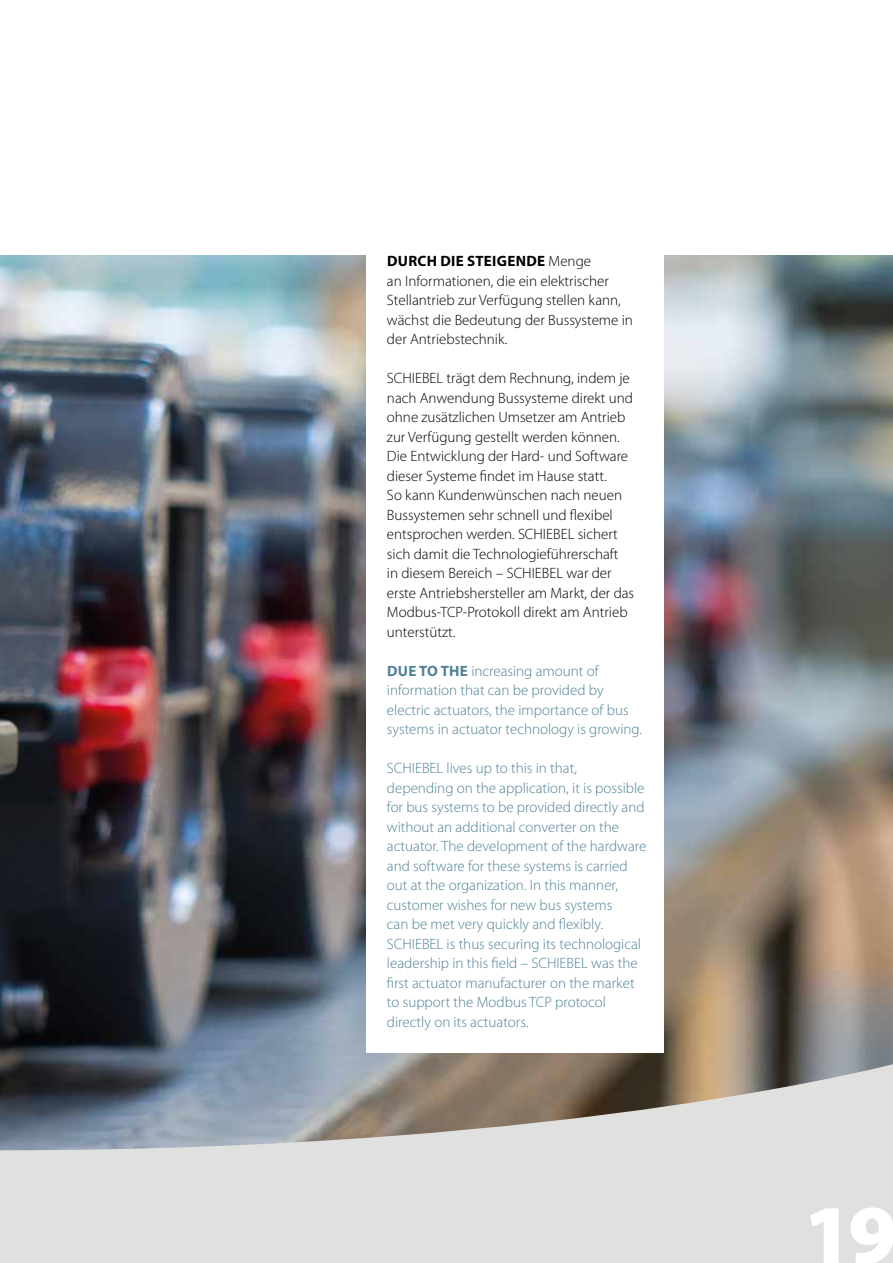
<style>
.page{position:relative;width:893px;height:1263px;background:#fff}
.page>*{position:absolute;margin:0;border:0;box-sizing:border-box;transform-origin:0 0}
.t1{font:900 85.5px "Myriad Pro";color:#fff}
.t2{font:300 15px/19.5px "Myriad Pro";color:#518196}
.t3{font:300 15px/19.5px "Myriad Pro";color:#000}
.s1{font-weight:700}
</style>
<div class="page">
<img style="left:0;top:255px;width:893px;height:806px">
<svg style="left:0;top:1061px;width:893px;height:202px;background:#c0c0c0"></svg>
<div style="left:366px;top:202px;width:297px;height:850px;background:#fff"></div>
<p class="t3" style="left:387px;top:252px;width:247px"><span class="s1">DURCH DIE STEIGENDE</span> Menge<br>an Informationen, die ein elektrischer Stellantrieb zur Verfügung stellen kann, wächst die Bedeutung der Bussysteme in der Antriebstechnik.</p>
<p class="t3" style="left:387px;top:369px;width:249px">SCHIEBEL trägt dem Rechnung, indem je nach Anwendung Bussysteme direkt und ohne zusätzlichen Umsetzer am Antrieb zur Verfügung gestellt werden können.<br>Die Entwicklung der Hard- und Software dieser Systeme findet im Hause statt.<br>So kann Kundenwünschen nach neuen Bussystemen sehr schnell und flexibel entsprochen werden. SCHIEBEL sichert sich damit die Technologieführerschaft<br>in diesem Bereich – SCHIEBEL war der erste Antriebshersteller am Markt, der das Modbus-TCP-Protokoll direkt am Antrieb unterstützt.</p>
<p class="t2" style="left:387px;top:661px;width:257px"><span class="s1">DUE TO THE</span> increasing amount of information that can be provided by electric actuators, the importance of bus systems in actuator technology is growing.</p>
<p class="t2" style="left:387px;top:759px;width:261px">SCHIEBEL lives up to this in that, depending on the application, it is possible for bus systems to be provided directly and without an additional converter on the actuator. The development of the hardware and software for these systems is carried out at the organization. In this manner, customer wishes for new bus systems<br>can be met very quickly and flexibly.<br>SCHIEBEL is thus securing its technological leadership in this field – SCHIEBEL was the first actuator manufacturer on the market to support the Modbus TCP protocol directly on its actuators.</p>
<h1 class="t1" style="left:803px;top:1186px;width:95px">19</h1>
</div>
